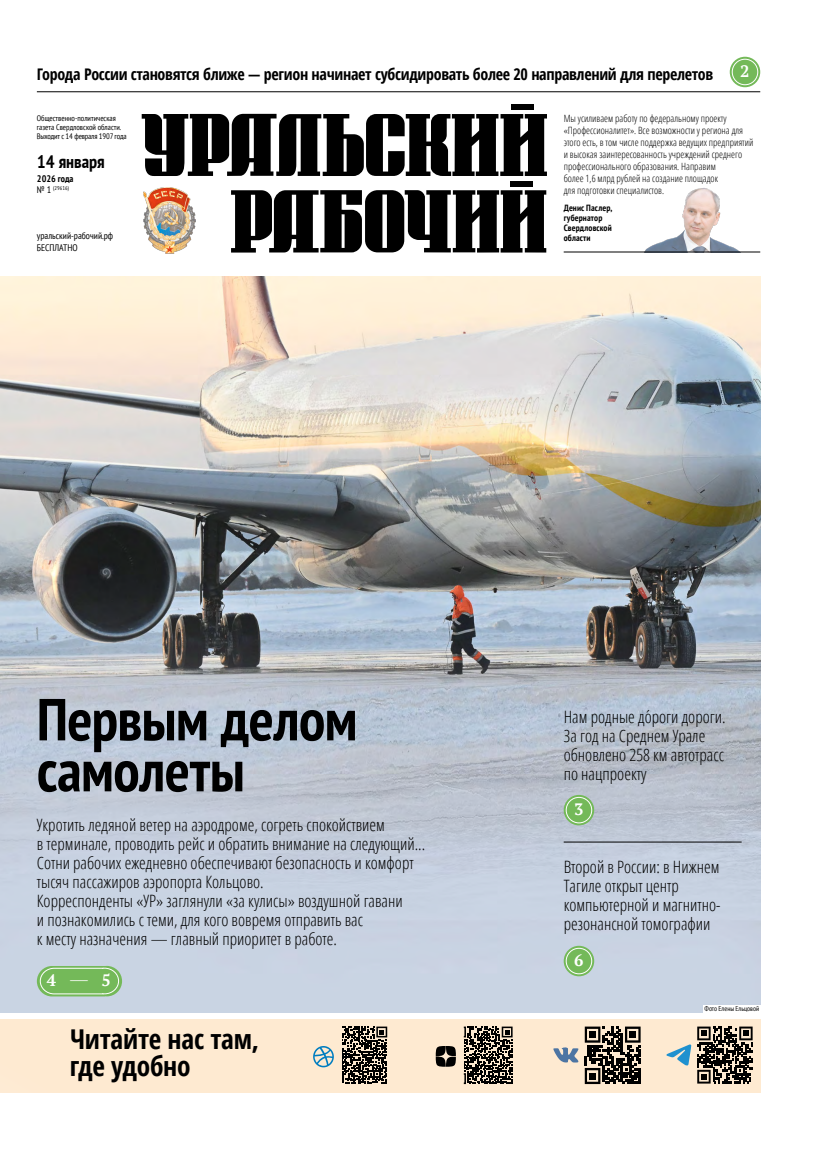
<style>
.page{position:relative;width:817px;height:1149px;background:#fff}
.page>*{position:absolute;margin:0;border:0;box-sizing:border-box;transform-origin:0 0}
.t1{font:700 condensed 59.1px/50.9px "PT Sans";letter-spacing:-.01em;color:#000}
.t2{font:700 condensed 27.3px/27.3px "Open Sans";letter-spacing:-.01em;color:#000}
.t3{font:700 condensed 18px "PT Sans";color:#000}
.t4{font:300 condensed 17px/19px "Open Sans";color:#000}
.t5{font:700 16.5px "PT Serif";color:#fff}
.t6{font:700 condensed 16px "Open Sans";letter-spacing:-.02em;color:#000}
.t7{font:300 condensed 10px/12px "Open Sans";color:#000}
.t8{font:condensed 9.5px/11.5px "PT Sans";color:#000}
.t9{font:700 condensed 9.5px "PT Sans";color:#000}
.t10{font:700 condensed 9px/10px "PT Sans";letter-spacing:.015em;color:#000}
.t11{font:condensed 8px/9px "PT Sans";color:#000}
.t12{font:condensed 7px "PT Sans";color:#000}
.t13{font:condensed 5.5px "PT Sans";color:#000}
.s1{font-size:9.5px}
.s2{font-family:"Open Sans";font-weight:300;font-stretch:condensed;font-size:19.2px}
</style>
<div class="page">
<img style="left:0;top:276px;width:760px;height:736px">
<img style="left:645px;top:188px;width:94px;height:63px">
<div style="left:703px;top:1004px;width:57px;height:8px;background:#fff"></div>
<svg style="left:37px;top:965px;width:85px;height:31px;background:#86c072"></svg>
<hr style="left:563px;top:251px;width:197px;height:1px;background:#000">
<img style="left:165px;top:252px;width:10px;height:2px">
<svg style="left:142px;top:104px;width:405px;height:148px"></svg>
<hr style="left:37px;top:91px;width:723px;height:1px;background:#000">
<svg style="left:729px;top:57px;width:31px;height:30px"></svg>
<div style="left:731px;top:59px;width:27px;height:26px;border:1px solid #fff;border-radius:50%"></div>
<div style="left:0;top:1018px;width:760px;height:73px;background:#feead1"></div>
<svg style="left:697px;top:1026px;width:55px;height:57px"></svg>
<svg style="left:584px;top:1026px;width:56px;height:57px"></svg>
<div style="left:589px;top:1030px;width:6px;height:7px;background:#000"></div>
<div style="left:629px;top:1030px;width:7px;height:7px;background:#000"></div>
<div style="left:589px;top:1072px;width:6px;height:7px;background:#000"></div>
<svg style="left:463px;top:1026px;width:49px;height:57px"></svg>
<svg style="left:342px;top:1026px;width:45px;height:57px"></svg>
<svg style="left:435px;top:1046px;width:21px;height:20px"></svg>
<svg style="left:666px;top:1044px;width:25px;height:22px"></svg>
<svg style="left:553px;top:1047px;width:25px;height:15px"></svg>
<svg style="left:313px;top:1046px;width:21px;height:20px"></svg>
<hr style="left:563px;top:841px;width:178px;height:1px;background:#000">
<svg style="left:563px;top:945px;width:31px;height:30px"></svg>
<div style="left:565px;top:947px;width:27px;height:26px;border:1px solid #fff;border-radius:50%"></div>
<svg style="left:563px;top:794px;width:31px;height:31px"></svg>
<div style="left:565px;top:796px;width:27px;height:27px;border:1px solid #fff;border-radius:50%"></div>
<p class="t6" style="left:37px;top:63px;width:677px">Города России становятся ближе — регион начинает субсидировать более 20 направлений для перелетов</p>
<p class="t5" style="left:739px;top:60px;width:11px">2</p>
<p class="t11" style="left:37px;top:113px;width:91px">Общественно-политическая газета Свердловской области.<br>Выходит с 14 февраля 1907 года</p>
<p class="t3" style="left:37px;top:150px;width:69px">14 января</p>
<p class="t9" style="left:37px;top:172px;width:38px">2026 года</p>
<p class="t13" style="left:37px;top:184px;width:34px"><span class="s1">№ 1</span> (29616)</p>
<p class="t8" style="left:37px;top:230px;width:78px">уральский-рабочий.рф<br>БЕСПЛАТНО</p>
<p class="t7" style="left:563px;top:112px;width:191px">Мы усиливаем работу по федеральному проекту «Профессионалитет». Все возможности у региона для этого есть, в том числе поддержка ведущих предприятий и высокая заинтересованность учреждений среднего профессионального образования. Направим<br>более 1,6 млрд рублей на создание площадок<br>для подготовки специалистов.</p>
<p class="t10" style="left:563px;top:202px;width:50px">Денис Паслер, губернатор<br>Свердловской области</p>
<h1 class="t1" style="left:37px;top:692px;width:322px">Первым делом самолеты</h1>
<p class="t4" style="left:563px;top:706px;width:163px">Нам родные до́роги дороги.<br>За год на Среднем Урале обновлено 258 км автотрасс по нацпроекту</p>
<p class="t4" style="left:37px;top:814px;width:390px">Укротить ледяной ветер на аэродроме, согреть спокойствием<br>в терминале, проводить рейс и обратить внимание на следующий...<br>Сотни рабочих ежедневно обеспечивают безопасность и комфорт тысяч пассажиров аэропорта Кольцово.<br>Корреспонденты «УР» заглянули «за кулисы» воздушной гавани<br>и познакомились с теми, для кого вовремя отправить вас<br>к месту назначения — главный приоритет в работе.</p>
<p class="t5" style="left:47px;top:969px;width:65px">4<span class="s2">—</span>5</p>
<h2 class="t2" style="left:70px;top:1024px;width:191px">Читайте нас там, где удобно</h2>
<p class="t5" style="left:574px;top:798px;width:11px">3</p>
<p class="t4" style="left:563px;top:856px;width:158px">Второй в России: в Нижнем<br>Тагиле открыт центр компьютерной и магнитно&shy;резонансной томографии</p>
<p class="t5" style="left:574px;top:949px;width:11px">6</p>
<p class="t12" style="left:704px;top:1003px;width:56px">Фото Елены Ельцовой</p>
</div>
